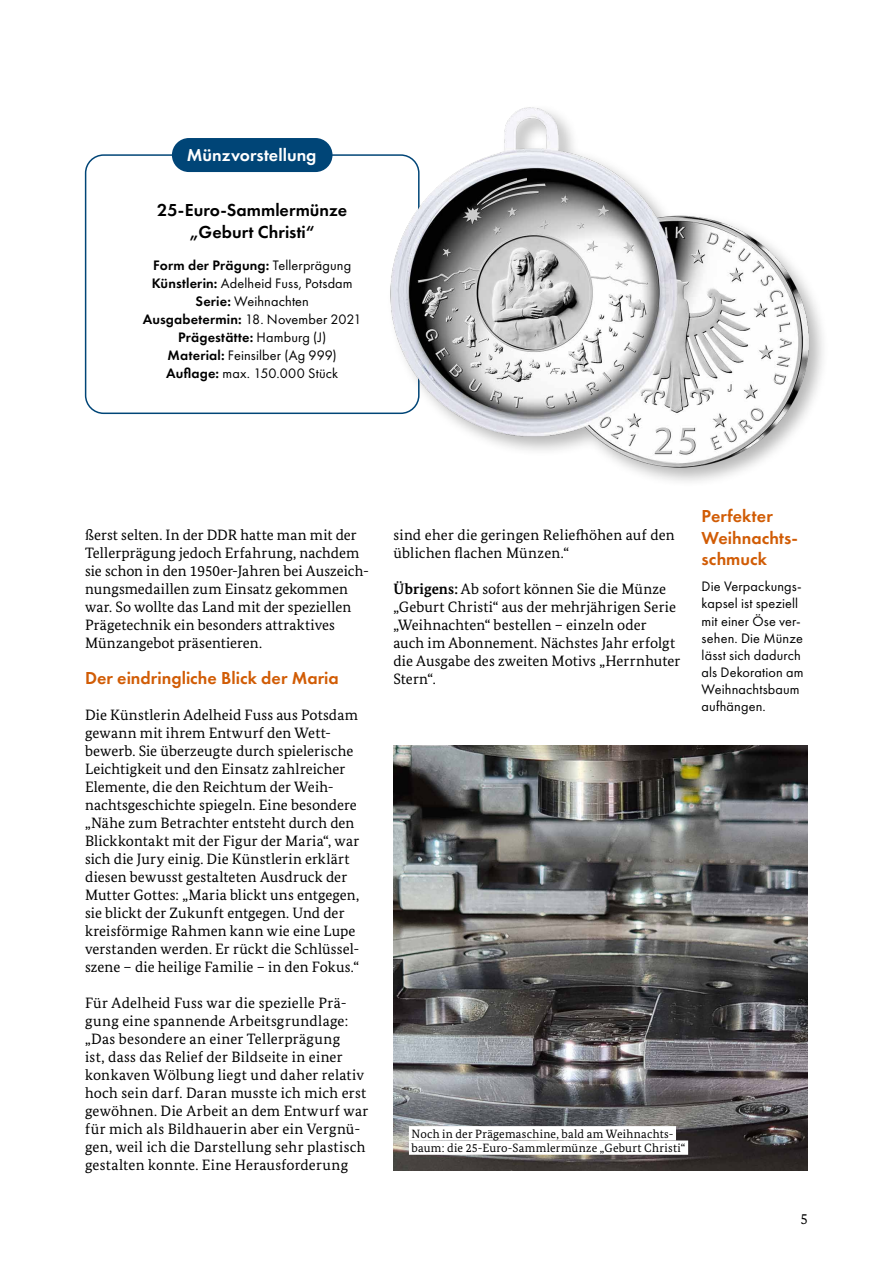
<style>
.page{position:relative;width:893px;height:1263px;background:#fff}
.page>*{position:absolute;margin:0;border:0;box-sizing:border-box;transform-origin:0 0}
.t1{font:600 18px/21.6px "Futura PT";color:#d15c05}
.t2{font:600 18px/21.6px "Futura PT";color:#000;text-align:center}
.t3{font:600 18px "Futura PT";color:#fff}
.t4{font:15px/18px "Bundes Serif";letter-spacing:.01em;color:#000}
.t5{font:14.25px/17.1px "Futura PT";letter-spacing:.01em;color:#000}
.t6{font:12px/14.4px "Bundes Serif";letter-spacing:.02em;color:#000}
.s1{font-weight:600}
.s2{font-weight:700}
</style>
<div class="page">
<div style="left:85px;top:154px;width:335px;height:260px;border:2px solid #004577;border-radius:18px"></div>
<img style="left:393px;top:746px;width:415px;height:424px">
<img style="left:363px;top:107px;width:460px;height:371px">
<div style="left:172px;top:138px;width:160px;height:34px;background:#004577;border-radius:17px"></div>
<div style="left:409px;top:1126px;width:267px;height:14px;background:#fff"></div>
<div style="left:409px;top:1140px;width:279px;height:15px;background:#fff"></div>
<p class="t3" style="left:187px;top:143px;width:131px">Münzvorstellung</p>
<p class="t2" style="left:157px;top:199px;width:192px">25-Euro-Sammlermünze „Geburt Christi“</p>
<p class="t5" style="left:143px;top:256px;width:221px;line-height:18px;text-align:center"><span class="s1">Form der Prägung:</span> Tellerprägung<br><span class="s1">Künstlerin:</span> Adelheid Fuss, Potsdam<br><span class="s1">Serie:</span> Weihnachten<br><span class="s1">Ausgabetermin:</span> 18. November 2021<br><span class="s1">Prägestätte:</span> Hamburg (J)<br><span class="s1">Material:</span> Feinsilber (Ag 999)<br><span class="s1">Auflage:</span> max. 150.000 Stück</p>
<p class="t4" style="left:85px;top:526px;width:285px">ßerst selten. In der DDR hatte man mit der Tellerprägung jedoch Erfahrung, nachdem sie schon in den 1950er-Jahren bei Auszeich&shy;nungsmedaillen zum Einsatz gekommen war. So wollte das Land mit der speziellen Prägetechnik ein besonders attraktives Münzangebot präsentieren.</p>
<p class="t1" style="left:85px;top:667px;width:255px">Der eindringliche Blick der Maria</p>
<p class="t4" style="left:85px;top:706px;width:276px">Die Künstlerin Adelheid Fuss aus Potsdam gewann mit ihrem Entwurf den Wett&shy;bewerb. Sie überzeugte durch spielerische Leichtigkeit und den Einsatz zahlreicher Elemente, die den Reichtum der Weih&shy;nachtsgeschichte spiegeln. Eine besondere „Nähe zum Betrachter entsteht durch den Blickkontakt mit der Figur der Maria“, war sich die Jury einig. Die Künstlerin erklärt diesen bewusst gestalteten Ausdruck der Mutter Gottes: „Maria blickt uns entgegen, sie blickt der Zukunft entgegen. Und der kreisförmige Rahmen kann wie eine Lupe verstanden werden. Er rückt die Schlüssel&shy;szene – die heilige Familie – in den Fokus.“</p>
<p class="t4" style="left:85px;top:994px;width:285px">Für Adelheid Fuss war die spezielle Prä&shy;gung eine spannende Arbeitsgrundlage: „Das besondere an einer Tellerprägung<br>ist, dass das Relief der Bildseite in einer konkaven Wölbung liegt und daher relativ hoch sein darf. Daran musste ich mich erst gewöhnen. Die Arbeit an dem Entwurf war für mich als Bildhauerin aber ein Vergnü&shy;gen, weil ich die Darstellung sehr plastisch gestalten konnte. Eine Herausforderung</p>
<p class="t4" style="left:393px;top:526px;width:283px">sind eher die geringen Reliefhöhen auf den üblichen flachen Münzen.“</p>
<p class="t4" style="left:393px;top:580px;width:289px"><span class="s2">Übrigens:</span> Ab sofort können Sie die Münze „Geburt Christi“ aus der mehrjährigen Serie „Weihnachten“ bestellen – einzeln oder auch im Abonnement. Nächstes Jahr erfolgt die Ausgabe des zweiten Motivs „Herrnhuter Stern“.</p>
<p class="t1" style="left:702px;top:505px;width:98px">Perfekter<br>Weihnachts&shy;schmuck</p>
<p class="t5" style="left:702px;top:578px;width:103px">Die Verpackungs&shy;kapsel ist speziell mit einer Öse ver&shy;sehen. Die Münze lässt sich dadurch als Dekoration am<br>Weihnachtsbaum aufhängen.</p>
<p class="t6" style="left:411px;top:1126px;width:275px">Noch in der Prägemaschine, bald am Weihnachts&shy;baum: die 25-Euro-Sammlermünze „Geburt Christi“</p>
<p class="t4" style="left:800px;top:1210px;width:9px">5</p>
</div>
